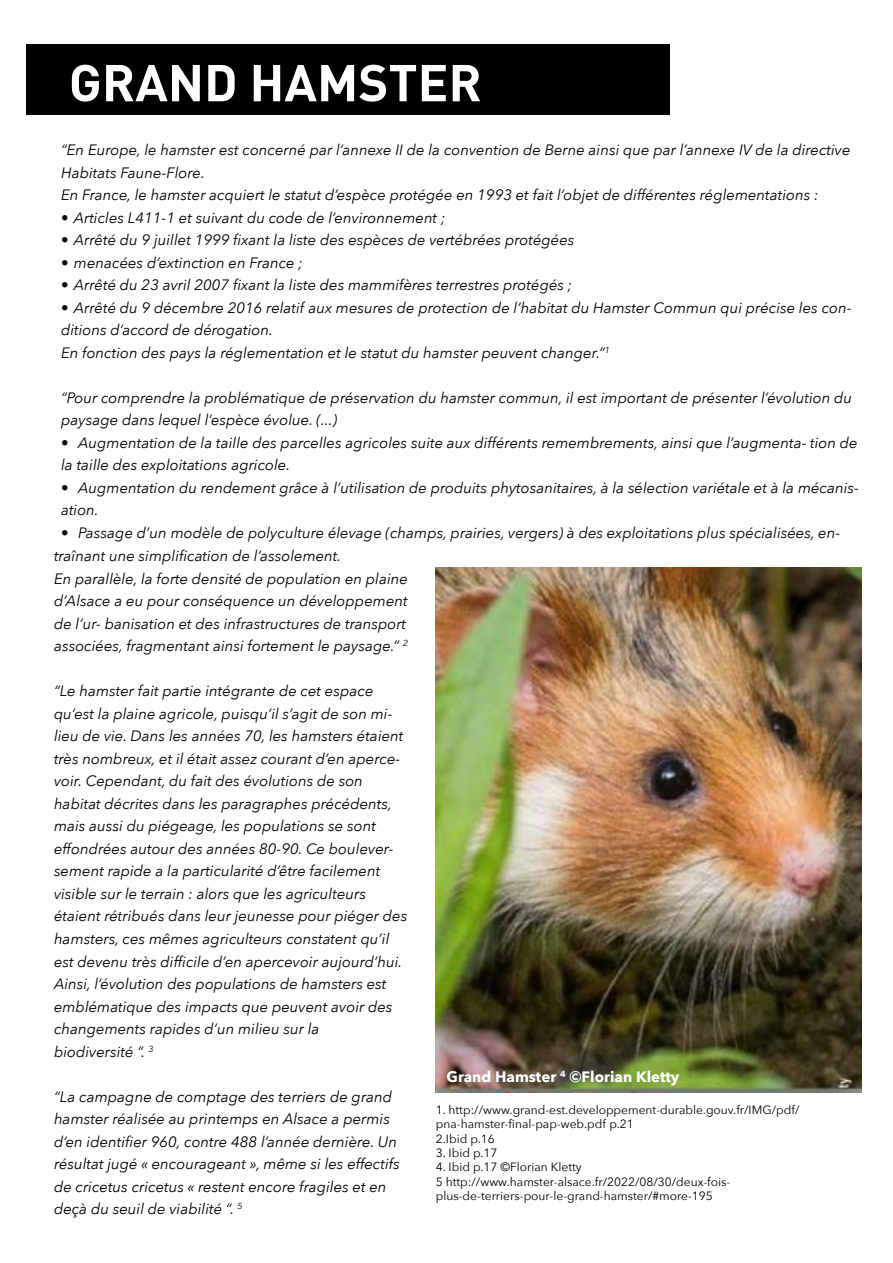
<style>
.page{position:relative;width:893px;height:1263px;background:#fff}
.page>*{position:absolute;margin:0;border:0;box-sizing:border-box;transform-origin:0 0}
.t1{font:700 51px "DIN";color:#fff}
.t2{font:italic 15px/22.5px "Avenir Next";color:#000}
.t3{font:700 15px "Avenir Next";color:#fff}
.t4{font:12px/14.4px "Avenir Next";color:#000}
</style>
<div class="page">
<div style="left:26px;top:45px;width:644px;height:70px;background:#000"></div>
<img style="left:436px;top:568px;width:426px;height:525px">
<h1 class="t1" style="left:69px;top:50px;width:414px">GRAND HAMSTER</h1>
<p class="t2" style="left:61px;top:138px;width:791px">“En Europe, le hamster est concerné par l’annexe II de la convention de Berne ainsi que par l’annexe IV de la directive<br>Habitats Faune-Flore.<br>En France, le hamster acquiert le statut d’espèce protégée en 1993 et fait l’objet de différentes réglementations :</p>
<p class="t2" style="left:61px;top:206px;width:386px">• Articles L411-1 et suivant du code de l’environnement ;</p>
<p class="t2" style="left:61px;top:228px;width:515px">• Arrêté du 9 juillet 1999 fixant la liste des espèces de vertébrées protégées</p>
<p class="t2" style="left:61px;top:251px;width:243px">• menacées d’extinction en France ;</p>
<p class="t2" style="left:61px;top:273px;width:513px">• Arrêté du 23 avril 2007 fixant la liste des mammifères terrestres protégés ;</p>
<p class="t2" style="left:61px;top:296px;width:792px">• Arrêté du 9 décembre 2016 relatif aux mesures de protection de l’habitat du Hamster Commun qui précise les con&shy;ditions d’accord de dérogation.<br>En fonction des pays la réglementation et le statut du hamster peuvent changer.”<sup>1</sup></p>
<p class="t2" style="left:61px;top:386px;width:792px">“Pour comprendre la problématique de préservation du hamster commun, il est important de présenter l’évolution du paysage dans lequel l’espèce évolue. (...)</p>
<p class="t2" style="left:61px;top:431px;width:798px">• Augmentation de la taille des parcelles agricoles suite aux différents remembrements, ainsi que l’augmenta- tion de la taille des exploitations agricole.</p>
<p class="t2" style="left:61px;top:476px;width:799px">• Augmentation du rendement grâce à l’utilisation de produits phytosanitaires, à la sélection variétale et à la mécanis&shy;ation.</p>
<p class="t2" style="left:61px;top:521px;width:781px">• Passage d’un modèle de polyculture élevage (champs, prairies, vergers) à des exploitations plus spécialisées, en-</p>
<p class="t2" style="left:54px;top:544px;width:356px">traînant une simplification de l’assolement.<br>En parallèle, la forte densité de population en plaine d’Alsace a eu pour conséquence un développement de l’ur- banisation et des infrastructures de transport associées, fragmentant ainsi fortement le paysage.” <sup>2</sup></p>
<p class="t2" style="left:54px;top:679px;width:355px">“Le hamster fait partie intégrante de cet espace qu’est la plaine agricole, puisqu’il s’agit de son mi&shy;lieu de vie. Dans les années 70, les hamsters étaient très nombreux, et il était assez courant d’en aperce&shy;voir. Cependant, du fait des évolutions de son habitat décrites dans les paragraphes précédents, mais aussi du piégeage, les populations se sont effondrées autour des années 80-90. Ce boulever&shy;sement rapide a la particularité d’être facilement visible sur le terrain : alors que les agriculteurs étaient rétribués dans leur jeunesse pour piéger des hamsters, ces mêmes agriculteurs constatent qu’il est devenu très difficile d’en apercevoir aujourd’hui.<br>Ainsi, l’évolution des populations de hamsters est emblématique des impacts que peuvent avoir des changements rapides d’un milieu sur la<br>biodiversité ”. <sup>3</sup></p>
<p class="t2" style="left:54px;top:1084px;width:347px">“La campagne de comptage des terriers de grand hamster réalisée au printemps en Alsace a permis d’en identifier 960, contre 488 l’année dernière. Un résultat jugé « encourageant », même si les effectifs de cricetus cricetus « restent encore fragiles et en deçà du seuil de viabilité “. <sup>5</sup></p>
<p class="t3" style="left:446px;top:1064px;width:234px">Grand Hamster <sup>4</sup> ©Florian Kletty</p>
<p class="t4" style="left:436px;top:1102px;width:365px">1. http://www.grand-est.developpement-durable.gouv.fr/IMG/pdf/ pna-hamster-final-pap-web.pdf p.21<br>2.Ibid p.16</p>
<p class="t4" style="left:436px;top:1145px;width:63px">3. Ibid p.17</p>
<p class="t4" style="left:436px;top:1159px;width:296px">4. Ibid p.17 ©Florian Kletty<br>5 http://www.hamster-alsace.fr/2022/08/30/deux-fois&shy;plus-de-terriers-pour-le-grand-hamster/#more-195</p>
</div>
